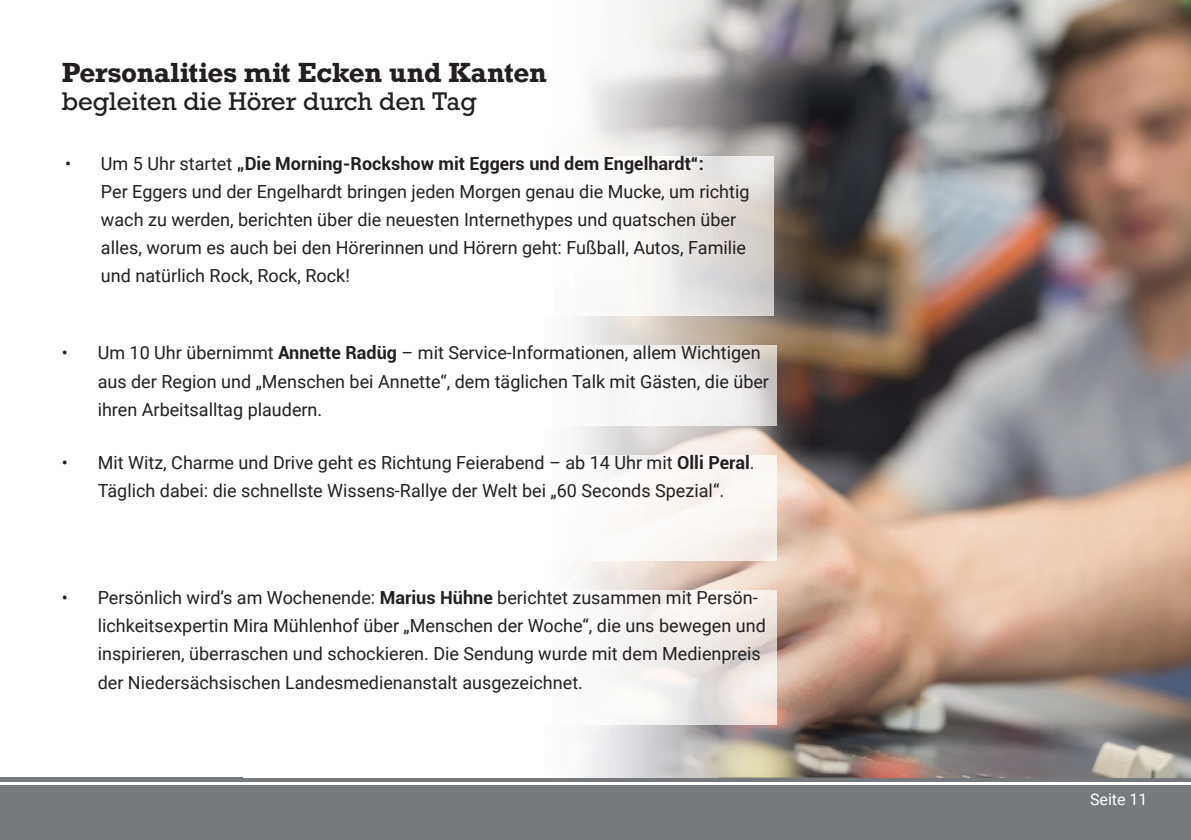
<style>
.page{position:relative;width:1191px;height:840px;background:#fff}
.page>*{position:absolute;margin:0;border:0;box-sizing:border-box;transform-origin:0 0}
.t1{font:700 26px "Rockwell";letter-spacing:-.01em;color:#231f20}
.t2{font:24px "Rockwell";color:#231f20}
.t3{font:18px/28px "Roboto";color:#231f20}
.t4{font:16px "Roboto";color:#fff}
.s1{font-weight:700}
</style>
<div class="page">
<div style="left:0;top:777px;width:1191px;height:62px;background:#767a7c"></div>
<hr style="left:0;top:781px;width:1191px;height:3px;background:#fff">
<img style="left:649px;top:0;width:406px;height:212px">
<img style="left:1055px;top:0;width:136px;height:777px">
<img style="left:717px;top:212px;width:203px;height:212px">
<img style="left:920px;top:212px;width:136px;height:565px">
<img style="left:649px;top:424px;width:203px;height:211px">
<img style="left:852px;top:424px;width:68px;height:353px">
<img style="left:717px;top:635px;width:136px;height:142px">
<img style="left:608px;top:156px;width:165px;height:159px">
<img style="left:608px;top:346px;width:169px;height:79px">
<img style="left:575px;top:455px;width:202px;height:105px">
<img style="left:611px;top:590px;width:166px;height:134px">
<h1 class="t1" style="left:62px;top:55px;width:487px">Personalities mit Ecken und Kanten</h1>
<h2 class="t2" style="left:62px;top:86px;width:416px">begleiten die Hörer durch den Tag</h2>
<p class="t3" style="left:101px;top:149px;width:650px;text-indent:-36px">• Um 5 Uhr startet <span class="s1">„Die Morning-Rockshow mit Eggers und dem Engelhardt“:<br></span>Per Eggers und der Engelhardt bringen jeden Morgen genau die Mucke, um richtig wach zu werden, berichten über die neuesten Internethypes und quatschen über alles, worum es auch bei den Hörerinnen und Hörern geht: Fußball, Autos, Familie und natürlich Rock, Rock, Rock!</p>
<p class="t3" style="left:98px;top:338px;width:673px;text-indent:-36px">• Um 10 Uhr übernimmt <span class="s1">Annette Radüg</span> – mit Service-Informationen, allem Wichtigen aus der Region und „Menschen bei Annette“, dem täglichen Talk mit Gästen, die über ihren Arbeitsalltag plaudern.</p>
<p class="t3" style="left:62px;top:448px;width:694px;text-align:center">• Mit Witz, Charme und Drive geht es Richtung Feierabend – ab 14 Uhr mit <span class="s1">Olli Peral</span>.<br>Täglich dabei: die schnellste Wissens-Rallye der Welt bei „60 Seconds Spezial“.</p>
<p class="t3" style="left:98px;top:583px;width:669px;text-indent:-36px">• Persönlich wird’s am Wochenende: <span class="s1">Marius Hühne</span> berichtet zusammen mit Persön&shy;lichkeitsexpertin Mira Mühlenhof über „Menschen der Woche“, die uns bewegen und inspirieren, überraschen und schockieren. Die Sendung wurde mit dem Medienpreis der Niedersächsischen Landesmedienanstalt ausgezeichnet.</p>
<p class="t4" style="left:1090px;top:787px;width:59px">Seite 11</p>
</div>
